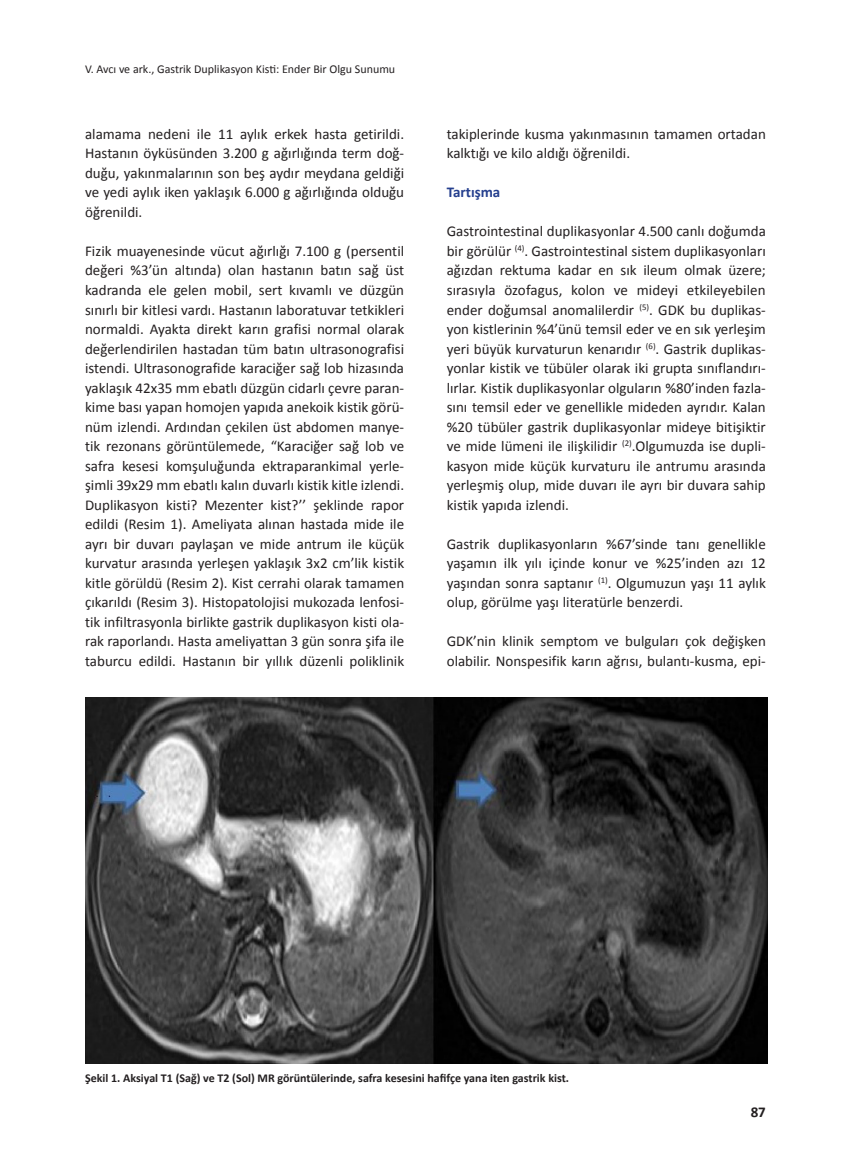
<style>
.page{position:relative;width:851px;height:1170px;background:#fff}
.page>*{position:absolute;margin:0;border:0;box-sizing:border-box;transform-origin:0 0}
.t1{font:15px/19.5px "Calibri";color:#231f20;text-align:justify}
.t2{font:700 15px "Calibri";color:#253f8e}
.t3{font:700 15px "Calibri";color:#231f20}
.t4{font:700 12px "Calibri";color:#231f20}
.t5{font:12px "Calibri";color:#231f20}
</style>
<div class="page">
<img style="left:85px;top:697px;width:681px;height:366px">
<p class="t5" style="left:85px;top:61px;width:311px">V. Avcı ve ark., Gastrik Duplikasyon Kisti: Ender Bir Olgu Sunumu</p>
<p class="t1" style="left:85px;top:123px;width:320px">alamama nedeni ile 11 aylık erkek hasta getirildi.<br>Hastanın öyküsünden 3.200 g ağırlığında term doğ&shy;duğu, yakınmalarının son beş aydır meydana geldiği ve yedi aylık iken yaklaşık 6.000 g ağırlığında olduğu öğrenildi.</p>
<p class="t1" style="left:85px;top:240px;width:320px">Fizik muayenesinde vücut ağırlığı 7.100 g (persentil değeri %3’ün altında) olan hastanın batın sağ üst kadranda ele gelen mobil, sert kıvamlı ve düzgün sınırlı bir kitlesi vardı. Hastanın laboratuvar tetkikleri normaldi. Ayakta direkt karın grafisi normal olarak değerlendirilen hastadan tüm batın ultrasonografisi istendi. Ultrasonografide karaciğer sağ lob hizasında yaklaşık 42x35 mm ebatlı düzgün cidarlı çevre paran&shy;kime bası yapan homojen yapıda anekoik kistik görü&shy;nüm izlendi. Ardından çekilen üst abdomen manye&shy;tik rezonans görüntülemede, “Karaciğer sağ lob ve safra kesesi komşuluğunda ektraparankimal yerle&shy;şimli 39x29 mm ebatlı kalın duvarlı kistik kitle izlendi.<br>Duplikasyon kisti? Mezenter kist?’’ şeklinde rapor edildi (Resim 1). Ameliyata alınan hastada mide ile ayrı bir duvarı paylaşan ve mide antrum ile küçük kurvatur arasında yerleşen yaklaşık 3x2 cm’lik kistik kitle görüldü (Resim 2). Kist cerrahi olarak tamamen çıkarıldı (Resim 3). Histopatolojisi mukozada lenfosi&shy;tik infiltrasyonla birlikte gastrik duplikasyon kisti ola&shy;rak raporlandı. Hasta ameliyattan 3 gün sonra şifa ile taburcu edildi. Hastanın bir yıllık düzenli poliklinik</p>
<p class="t1" style="left:446px;top:123px;width:320px">takiplerinde kusma yakınmasının tamamen ortadan kalktığı ve kilo aldığı öğrenildi.</p>
<p class="t2" style="left:446px;top:183px;width:55px">Tartışma</p>
<p class="t1" style="left:446px;top:221px;width:320px">Gastrointestinal duplikasyonlar 4.500 canlı doğumda bir görülür <sup>(4)</sup>. Gastrointestinal sistem duplikasyonları ağızdan rektuma kadar en sık ileum olmak üzere; sırasıyla özofagus, kolon ve mideyi etkileyebilen ender doğumsal anomalilerdir <sup>(5)</sup>. GDK bu duplikas&shy;yon kistlerinin %4’ünü temsil eder ve en sık yerleşim yeri büyük kurvaturun kenarıdır <sup>(6)</sup>. Gastrik duplikas&shy;yonlar kistik ve tübüler olarak iki grupta sınıflandırı&shy;lırlar. Kistik duplikasyonlar olguların %80’inden fazla&shy;sını temsil eder ve genellikle mideden ayrıdır. Kalan %20 tübüler gastrik duplikasyonlar mideye bitişiktir ve mide lümeni ile ilişkilidir <sup>(2)</sup>.Olgumuzda ise dupli&shy;kasyon mide küçük kurvaturu ile antrumu arasında yerleşmiş olup, mide duvarı ile ayrı bir duvara sahip kistik yapıda izlendi.</p>
<p class="t1" style="left:446px;top:533px;width:320px">Gastrik duplikasyonların %67’sinde tanı genellikle yaşamın ilk yılı içinde konur ve %25’inden azı 12 yaşından sonra saptanır <sup>(1)</sup>. Olgumuzun yaşı 11 aylık olup, görülme yaşı literatürle benzerdi.</p>
<p class="t1" style="left:446px;top:630px;width:320px">GDK’nin klinik semptom ve bulguları çok değişken olabilir. Nonspesifik karın ağrısı, bulantı-kusma, epi-</p>
<p class="t4" style="left:85px;top:1070px;width:485px">Şekil 1. Aksiyal T1 (Sağ) ve T2 (Sol) MR görüntülerinde, safra kesesini hafifçe yana iten gastrik kist.</p>
<p class="t3" style="left:750px;top:1102px;width:17px">87</p>
</div>
